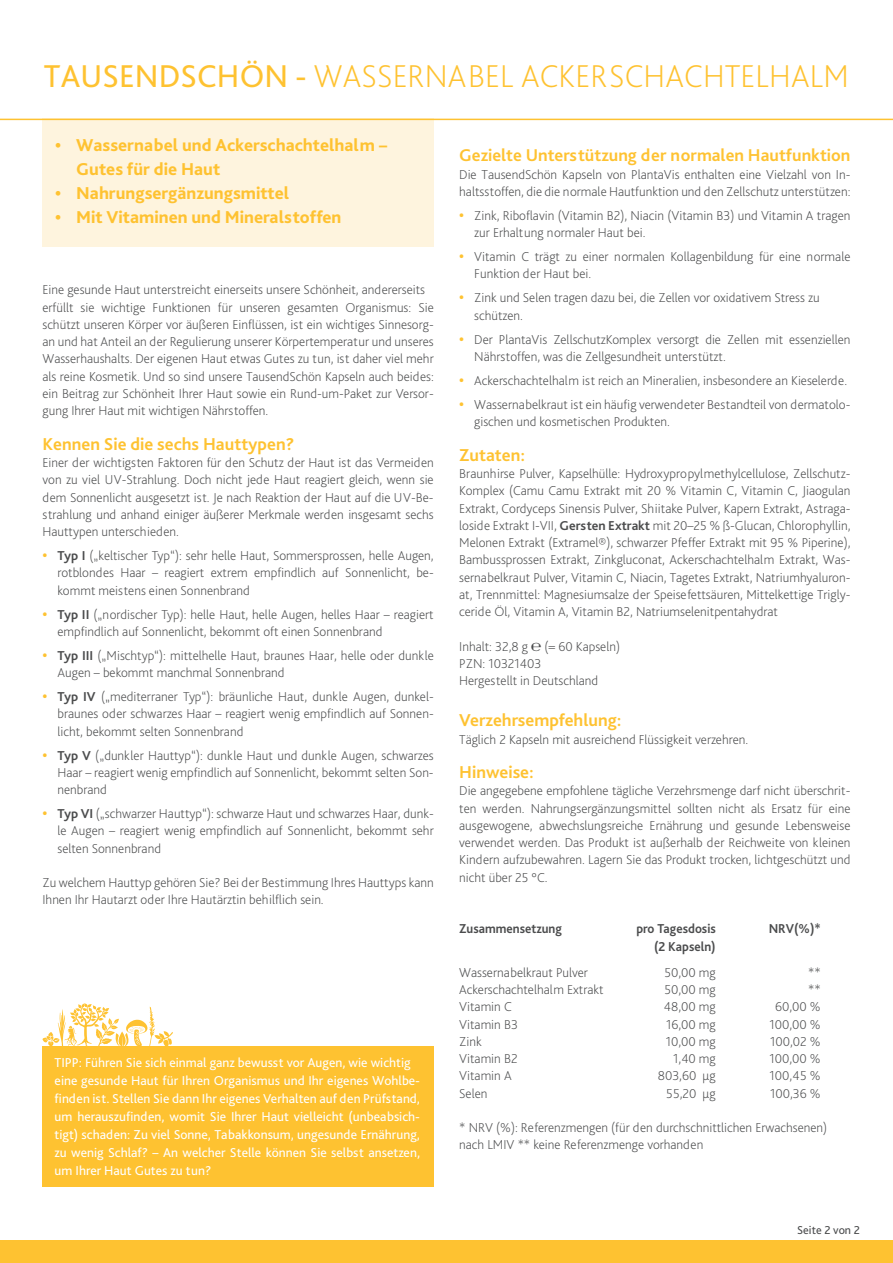
<style>
.page{position:relative;width:893px;height:1263px;background:#fff}
.page>*{position:absolute;margin:0;border:0;box-sizing:border-box;transform-origin:0 0}
.t1{font:200 33px "Bliss Pro";letter-spacing:.005em;color:#fec231}
.t2{font:800 18px/24px "Bliss Pro";color:#fec231}
.t3{font:700 18px "Bliss Pro";color:#fec231}
.t4{font:700 17.85px "Bliss Pro";color:#fec231}
.t5{font:200 13.5px/17.2px "Bliss Pro";color:#4b4c4d}
.t6{font:13.5px/18px "Bliss Pro";color:#fff}
.t7{font:700 13.5px "Bliss Pro";color:#4b4c4d;scale:.95 1}
.t8{font:12px "Bliss Pro";color:#4b4c4d}
.s1{font-weight:400}
.s2{font-weight:700;font-size:15px;color:#fec231}
.s3{font-weight:700}
</style>
<div class="page">
<div style="left:43px;top:1046px;width:391px;height:141px;background:#fec231"></div>
<svg style="left:42px;top:1003px;width:131px;height:44px"></svg>
<div style="left:43px;top:119px;width:391px;height:128px;background:#fef4de"></div>
<hr style="left:0;top:119px;width:893px;height:1px;background:#fec231">
<div style="left:0;top:1240px;width:893px;height:23px;background:#fec231"></div>
<h1 class="t1" style="left:44px;top:56px;width:806px"><span class="s1">TAUSENDSCHÖN -</span> WASSERNABEL ACKERSCHACHTELHALM</h1>
<h2 class="t2" style="left:76px;top:133px;width:313px;text-indent:-21px">• Wassernabel und Ackerschachtelhalm –<br>Gutes für die Haut</h2>
<h2 class="t2" style="left:55px;top:181px;width:235px">• Nahrungsergänzungsmittel</h2>
<h2 class="t2" style="left:55px;top:205px;width:288px">• Mit Vitaminen und Mineralstoffen</h2>
<p class="t5" style="left:43px;top:281px;width:393px">Eine gesunde Haut unterstreicht einerseits unsere Schönheit, andererseits erfüllt sie wichtige Funktionen für unseren gesamten Organismus: Sie schützt unseren Körper vor äußeren Einflüssen, ist ein wichtiges Sinnesorg&shy;an und hat Anteil an der Regulierung unserer Körpertemperatur und unseres Wasserhaushalts. Der eigenen Haut etwas Gutes zu tun, ist daher viel mehr als reine Kosmetik. Und so sind unsere TausendSchön Kapseln auch beides: ein Beitrag zur Schönheit Ihrer Haut sowie ein Rund-um-Paket zur Versor&shy;gung Ihrer Haut mit wichtigen Nährstoffen.</p>
<h2 class="t3" style="left:43px;top:433px;width:253px">Kennen Sie die sechs Hauttypen?</h2>
<p class="t5" style="left:43px;top:454px;width:393px;text-align:justify">Einer der wichtigsten Faktoren für den Schutz der Haut ist das Vermeiden von zu viel UV-Strahlung. Doch nicht jede Haut reagiert gleich, wenn sie dem Sonnenlicht ausgesetzt ist. Je nach Reaktion der Haut auf die UV-Be&shy;strahlung und anhand einiger äußerer Merkmale werden insgesamt sechs Hauttypen unterschieden.</p>
<p class="t5" style="left:58px;top:547px;width:378px;text-align:justify;text-indent:-15px"><span class="s2">•</span> <span class="s3">Typ I</span> („keltischer Typ“): sehr helle Haut, Sommersprossen, helle Augen, rotblondes Haar – reagiert extrem empfindlich auf Sonnenlicht, be&shy;kommt meistens einen Sonnenbrand</p>
<p class="t5" style="left:58px;top:605px;width:378px;text-indent:-15px"><span class="s2">•</span> <span class="s3">Typ II</span> („nordischer Typ): helle Haut, helle Augen, helles Haar – reagiert empfindlich auf Sonnenlicht, bekommt oft einen Sonnenbrand</p>
<p class="t5" style="left:58px;top:646px;width:378px;text-indent:-15px"><span class="s2">•</span> <span class="s3">Typ III</span> („Mischtyp“): mittelhelle Haut, braunes Haar, helle oder dunkle<br>Augen – bekommt manchmal Sonnenbrand</p>
<p class="t5" style="left:58px;top:688px;width:378px;text-align:justify;text-indent:-15px"><span class="s2">•</span> <span class="s3">Typ IV</span> („mediterraner Typ“): bräunliche Haut, dunkle Augen, dunkel&shy;braunes oder schwarzes Haar – reagiert wenig empfindlich auf Sonnen&shy;licht, bekommt selten Sonnenbrand</p>
<p class="t5" style="left:58px;top:746px;width:378px;text-align:justify;text-indent:-15px"><span class="s2">•</span> <span class="s3">Typ V</span> („dunkler Hauttyp“): dunkle Haut und dunkle Augen, schwarzes Haar – reagiert wenig empfindlich auf Sonnenlicht, bekommt selten Son&shy;nenbrand</p>
<p class="t5" style="left:58px;top:805px;width:378px;text-align:justify;text-indent:-15px"><span class="s2">•</span> <span class="s3">Typ VI</span> („schwarzer Hauttyp“): schwarze Haut und schwarzes Haar, dunk&shy;le Augen – reagiert wenig empfindlich auf Sonnenlicht, bekommt sehr selten Sonnenbrand</p>
<p class="t5" style="left:43px;top:874px;width:393px">Zu welchem Hauttyp gehören Sie? Bei der Bestimmung Ihres Hauttyps kann<br>Ihnen Ihr Hautarzt oder Ihre Hautärztin behilflich sein.</p>
<p class="t6" style="left:55px;top:1053px;width:367px">TIPP: Führen Sie sich einmal ganz bewusst vor Augen, wie wichtig eine gesunde Haut für Ihren Organismus und Ihr eigenes Wohlbe&shy;finden ist. Stellen Sie dann Ihr eigenes Verhalten auf den Prüfstand, um herauszufinden, womit Sie Ihrer Haut vielleicht (unbeabsich&shy;tigt) schaden: Zu viel Sonne, Tabakkonsum, ungesunde Ernährung, zu wenig Schlaf? – An welcher Stelle können Sie selbst ansetzen, um Ihrer Haut Gutes zu tun?</p>
<h3 class="t4" style="left:459px;top:144px;width:393px">Gezielte Unterstützung der normalen Hautfunktion</h3>
<p class="t5" style="left:459px;top:165px;width:393px">Die TausendSchön Kapseln von PlantaVis enthalten eine Vielzahl von In&shy;haltsstoffen, die die normale Hautfunktion und den Zellschutz unterstützen:</p>
<p class="t5" style="left:474px;top:207px;width:378px;text-indent:-15px"><span class="s2">•</span> Zink, Riboflavin (Vitamin B2), Niacin (Vitamin B3) und Vitamin A tragen zur Erhaltung normaler Haut bei.</p>
<p class="t5" style="left:474px;top:248px;width:378px;text-indent:-15px"><span class="s2">•</span> Vitamin C trägt zu einer normalen Kollagenbildung für eine normale<br>Funktion der Haut bei.</p>
<p class="t5" style="left:474px;top:289px;width:347px;text-indent:-15px"><span class="s2">•</span> Zink und Selen tragen dazu bei, die Zellen vor oxidativem Stress zu schützen.</p>
<p class="t5" style="left:474px;top:330px;width:378px;text-indent:-15px"><span class="s2">•</span> Der PlantaVis ZellschutzKomplex versorgt die Zellen mit essenziellen<br>Nährstoffen, was die Zellgesundheit unterstützt.</p>
<p class="t5" style="left:459px;top:372px;width:389px"><span class="s2">•</span> Ackerschachtelhalm ist reich an Mineralien, insbesondere an Kieselerde.</p>
<p class="t5" style="left:474px;top:396px;width:378px;text-indent:-15px"><span class="s2">•</span> Wassernabelkraut ist ein häufig verwendeter Bestandteil von dermatolo&shy;gischen und kosmetischen Produkten.</p>
<h2 class="t3" style="left:459px;top:444px;width:67px">Zutaten:</h2>
<p class="t5" style="left:459px;top:465px;width:393px;text-align:justify">Braunhirse Pulver, Kapselhülle: Hydroxypropylmethylcellulose, Zellschutz-Komplex (Camu Camu Extrakt mit 20 % Vitamin C, Vitamin C, Jiaogulan Extrakt, Cordyceps Sinensis Pulver, Shiitake Pulver, Kapern Extrakt, Astraga&shy;loside Extrakt I-VII, <span class="s3">Gersten Extrakt</span> mit 20–25 % ß-Glucan, Chlorophyllin, Melonen Extrakt (Extramel®), schwarzer Pfeffer Extrakt mit 95 % Piperine), Bambussprossen Extrakt, Zinkgluconat, Ackerschachtelhalm Extrakt, Was&shy;sernabelkraut Pulver, Vitamin C, Niacin, Tagetes Extrakt, Natriumhyaluron&shy;at, Trennmittel: Magnesiumsalze der Speisefettsäuren, Mittelkettige Trigly&shy;ceride Öl, Vitamin A, Vitamin B2, Natriumselenitpentahydrat</p>
<p class="t5" style="left:459px;top:637px;width:162px">Inhalt: 32,8 g ℮ (= 60 Kapseln)<br>PZN: 10321403<br>Hergestellt in Deutschland</p>
<h2 class="t3" style="left:459px;top:709px;width:164px">Verzehrsempfehlung:</h2>
<p class="t5" style="left:459px;top:730px;width:290px">Täglich 2 Kapseln mit ausreichend Flüssigkeit verzehren.</p>
<h2 class="t3" style="left:459px;top:761px;width:76px">Hinweise:</h2>
<p class="t5" style="left:459px;top:782px;width:393px;text-align:justify">Die angegebene empfohlene tägliche Verzehrsmenge darf nicht überschrit&shy;ten werden. Nahrungsergänzungsmittel sollten nicht als Ersatz für eine ausgewogene, abwechslungsreiche Ernährung und gesunde Lebensweise verwendet werden. Das Produkt ist außerhalb der Reichweite von kleinen Kindern aufzubewahren. Lagern Sie das Produkt trocken, lichtgeschützt und nicht über 25 °C.</p>
<p class="t7" style="left:459px;top:920px;width:110px">Zusammensetzung</p>
<p class="t7" style="left:636px;top:920px;width:85px">pro Tagesdosis</p>
<p class="t7" style="left:769px;top:920px;width:56px">NRV(%)*</p>
<p class="t7" style="left:654px;top:938px;width:66px">(2 Kapseln)</p>
<p class="t5" style="left:459px;top:963px;width:130px">Wassernabelkraut Pulver</p>
<p class="t5" style="left:664px;top:963px;width:53px">50,00 mg</p>
<p class="t5" style="left:808px;top:963px;width:14px">**</p>
<p class="t5" style="left:459px;top:981px;width:146px">Ackerschachtelhalm Extrakt</p>
<p class="t5" style="left:664px;top:981px;width:53px">50,00 mg</p>
<p class="t5" style="left:808px;top:981px;width:14px">**</p>
<p class="t5" style="left:459px;top:998px;width:54px">Vitamin C</p>
<p class="t5" style="left:664px;top:998px;width:53px">48,00 mg</p>
<p class="t5" style="left:775px;top:998px;width:47px">60,00 %</p>
<p class="t5" style="left:459px;top:1015px;width:60px">Vitamin B3</p>
<p class="t5" style="left:666px;top:1015px;width:51px">16,00 mg</p>
<p class="t5" style="left:769px;top:1015px;width:53px">100,00 %</p>
<p class="t5" style="left:459px;top:1032px;width:24px">Zink</p>
<p class="t5" style="left:666px;top:1032px;width:52px">10,00 mg</p>
<p class="t5" style="left:770px;top:1032px;width:52px">100,02 %</p>
<p class="t5" style="left:459px;top:1050px;width:60px">Vitamin B2</p>
<p class="t5" style="left:673px;top:1050px;width:44px">1,40 mg</p>
<p class="t5" style="left:769px;top:1050px;width:53px">100,00 %</p>
<p class="t5" style="left:459px;top:1067px;width:54px">Vitamin A</p>
<p class="t5" style="left:658px;top:1067px;width:59px">803,60 µg</p>
<p class="t5" style="left:770px;top:1067px;width:53px">100,45 %</p>
<p class="t5" style="left:459px;top:1084px;width:30px">Selen</p>
<p class="t5" style="left:666px;top:1084px;width:51px">55,20 µg</p>
<p class="t5" style="left:770px;top:1084px;width:52px">100,36 %</p>
<p class="t5" style="left:459px;top:1119px;width:369px">* NRV (%): Referenzmengen (für den durchschnittlichen Erwachsenen) nach LMIV ** keine Referenzmenge vorhanden</p>
<p class="t8" style="left:797px;top:1222px;width:64px">Seite 2 von 2</p>
</div>
